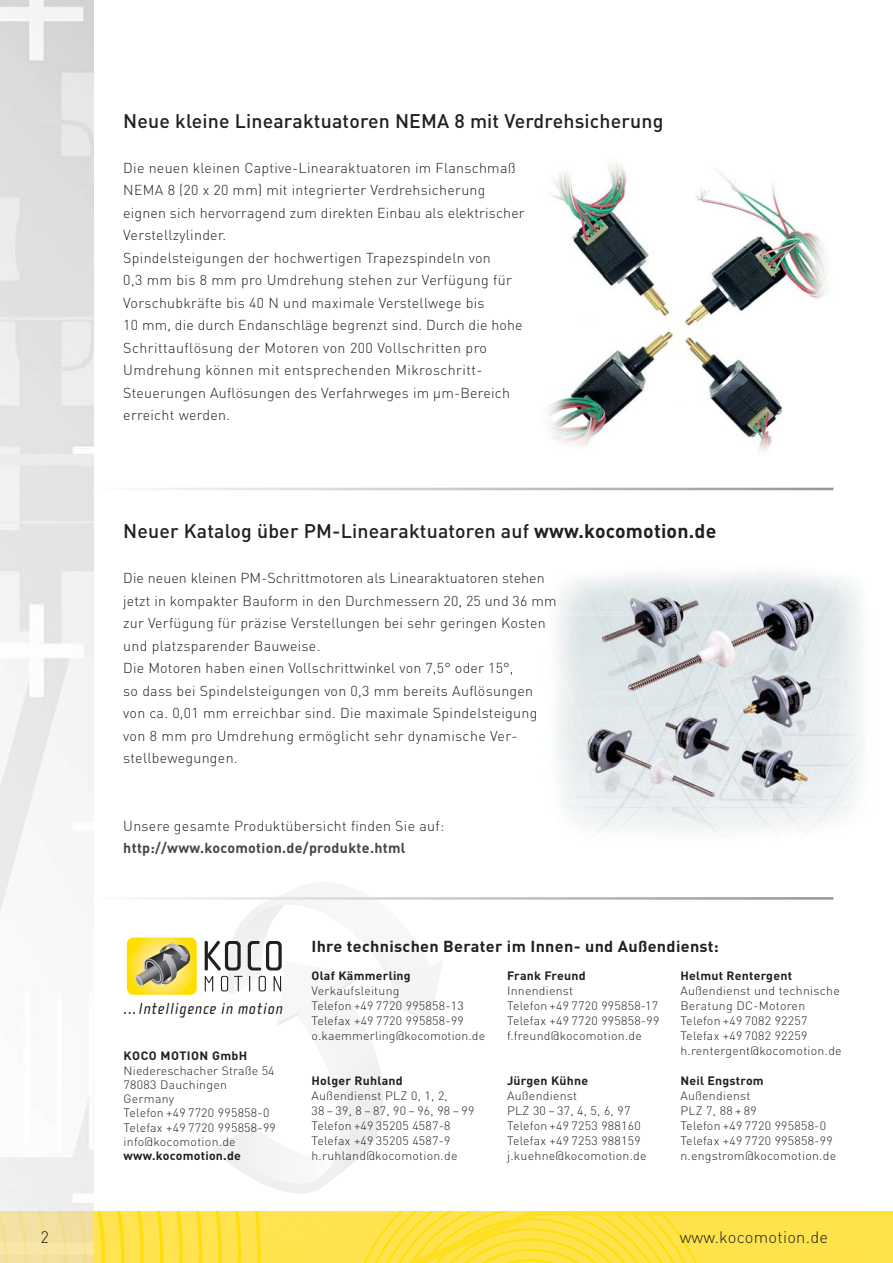
<style>
.page{position:relative;width:893px;height:1263px;background:#fff}
.page>*{position:absolute;margin:0;border:0;box-sizing:border-box;transform-origin:0 0}
.t1{font:500 19.5px "DIN";letter-spacing:.01em;color:#231f20}
.t2{font:italic 16.5px "Cholla Sans";letter-spacing:.04em;color:#231f20}
.t3{font:300 16.5px "DIN";letter-spacing:.015em;color:#231f20}
.t4{font:700 15.75px "DIN";letter-spacing:.02em;color:#231f20}
.t5{font:300 14.25px/22.5px "DIN";letter-spacing:.02em;color:#231f20}
.t6{font:700 14.25px "DIN";letter-spacing:.02em;color:#464647}
.t7{font:300 12px/15px "DIN";letter-spacing:.02em;color:#231f20}
.t8{font:700 12px "DIN";letter-spacing:.02em;color:#231f20}
.t9{font:700 12px "DIN";letter-spacing:.04em;color:#231f20}
.s1{font-weight:700}
</style>
<div class="page">
<img style="left:94px;top:1212px;width:799px;height:51px">
<img style="left:0;top:0;width:94px;height:1263px">
<img style="left:546px;top:163px;width:282px;height:290px">
<svg style="left:205px;top:882px;width:238px;height:311px"></svg>
<svg style="left:127px;top:937px;width:70px;height:58px;background:#fee024"></svg>
<svg style="left:135px;top:943px;width:56px;height:43px;background:#b2a669"></svg>
<hr style="left:94px;top:897px;width:739px;height:3px;background:#fff">
<img style="left:555px;top:571px;width:309px;height:263px">
<h1 class="t1" style="left:123px;top:114px;width:542px">Neue kleine Linearaktuatoren NEMA 8 mit Verdrehsicherung</h1>
<p class="t5" style="left:123px;top:158px;width:403px">Die neuen kleinen Captive-Linearaktuatoren im Flanschmaß NEMA 8 (20 x 20 mm) mit integrierter Verdrehsicherung eignen sich hervorragend zum direkten Einbau als elektrischer Verstellzylinder.<br>Spindelsteigungen der hochwertigen Trapezspindeln von<br>0,3 mm bis 8 mm pro Umdrehung stehen zur Verfügung für Vorschubkräfte bis 40 N und maximale Verstellwege bis<br>10 mm, die durch Endanschläge begrenzt sind. Durch die hohe Schrittauflösung der Motoren von 200 Vollschritten pro Umdrehung können mit entsprechenden Mikroschritt-Steuerungen Auflösungen des Verfahrweges im μm-Bereich erreicht werden.</p>
<h1 class="t1" style="left:123px;top:524px;width:594px">Neuer Katalog über PM-Linearaktuatoren auf <span class="s1">www.kocomotion.de</span></h1>
<p class="t5" style="left:123px;top:568px;width:435px">Die neuen kleinen PM-Schrittmotoren als Linearaktuatoren stehen jetzt in kompakter Bauform in den Durchmessern 20, 25 und 36 mm zur Verfügung für präzise Verstellungen bei sehr geringen Kosten und platzsparender Bauweise.<br>Die Motoren haben einen Vollschrittwinkel von 7,5° oder 15°,<br>so dass bei Spindelsteigungen von 0,3 mm bereits Auflösungen von ca. 0,01 mm erreichbar sind. Die maximale Spindelsteigung von 8 mm pro Umdrehung ermöglicht sehr dynamische Ver&shy;stellbewegungen.</p>
<p class="t5" style="left:123px;top:816px;width:322px">Unsere gesamte Produktübersicht finden Sie auf:</p>
<p class="t6" style="left:123px;top:843px;width:284px">http://www.kocomotion.de/produkte.html</p>
<p class="t2" style="left:124px;top:998px;width:160px">...Intelligence in motion</p>
<p class="t9" style="left:124px;top:1052px;width:125px">KOCO MOTION GmbH</p>
<p class="t7" style="left:124px;top:1064px;width:154px;line-height:14.2px">Niedereschacher Straße 54<br>78083 Dauchingen<br>Germany<br>Telefon +49 7720 995858-0<br>Telefax +49 7720 995858-99 info@kocomotion.de</p>
<p class="t8" style="left:124px;top:1151px;width:119px">www.kocomotion.de</p>
<p class="t4" style="left:311px;top:940px;width:409px">Ihre technischen Berater im Innen- und Außendienst:</p>
<p class="t8" style="left:311px;top:971px;width:101px">Olaf Kämmerling</p>
<p class="t7" style="left:311px;top:985px;width:175px">Verkaufsleitung<br>Telefon +49 7720 995858-13<br>Telefax +49 7720 995858-99 o.kaemmerling@kocomotion.de</p>
<p class="t8" style="left:311px;top:1076px;width:93px">Holger Ruhland</p>
<p class="t7" style="left:311px;top:1090px;width:164px">Außendienst PLZ 0, 1, 2,<br>38 – 39, 8 – 87, 90 – 96, 98 – 99<br>Telefon +49 35205 4587-8<br>Telefax +49 35205 4587-9 h.ruhland@kocomotion.de</p>
<p class="t8" style="left:507px;top:971px;width:80px">Frank Freund</p>
<p class="t7" style="left:507px;top:985px;width:154px">Innendienst<br>Telefon +49 7720 995858-17<br>Telefax +49 7720 995858-99 f.freund@kocomotion.de</p>
<p class="t8" style="left:507px;top:1076px;width:83px">Jürgen Kühne</p>
<p class="t7" style="left:507px;top:1090px;width:141px">Außendienst<br>PLZ 30 – 37, 4, 5, 6, 97<br>Telefon +49 7253 988160<br>Telefax +49 7253 988159 j.kuehne@kocomotion.de</p>
<p class="t8" style="left:680px;top:971px;width:113px">Helmut Rentergent</p>
<p class="t7" style="left:680px;top:985px;width:163px">Außendienst und technische<br>Beratung DC-Motoren<br>Telefon +49 7082 92257<br>Telefax +49 7082 92259 h.rentergent@kocomotion.de</p>
<p class="t8" style="left:680px;top:1076px;width:85px">Neil Engstrom</p>
<p class="t7" style="left:680px;top:1090px;width:157px">Außendienst<br>PLZ 7, 88 + 89<br>Telefon +49 7720 995858-0<br>Telefax +49 7720 995858-99 n.engstrom@kocomotion.de</p>
<p class="t3" style="left:40px;top:1231px;width:10px">2</p>
<p class="t3" style="left:680px;top:1231px;width:150px">www.kocomotion.de</p>
</div>
